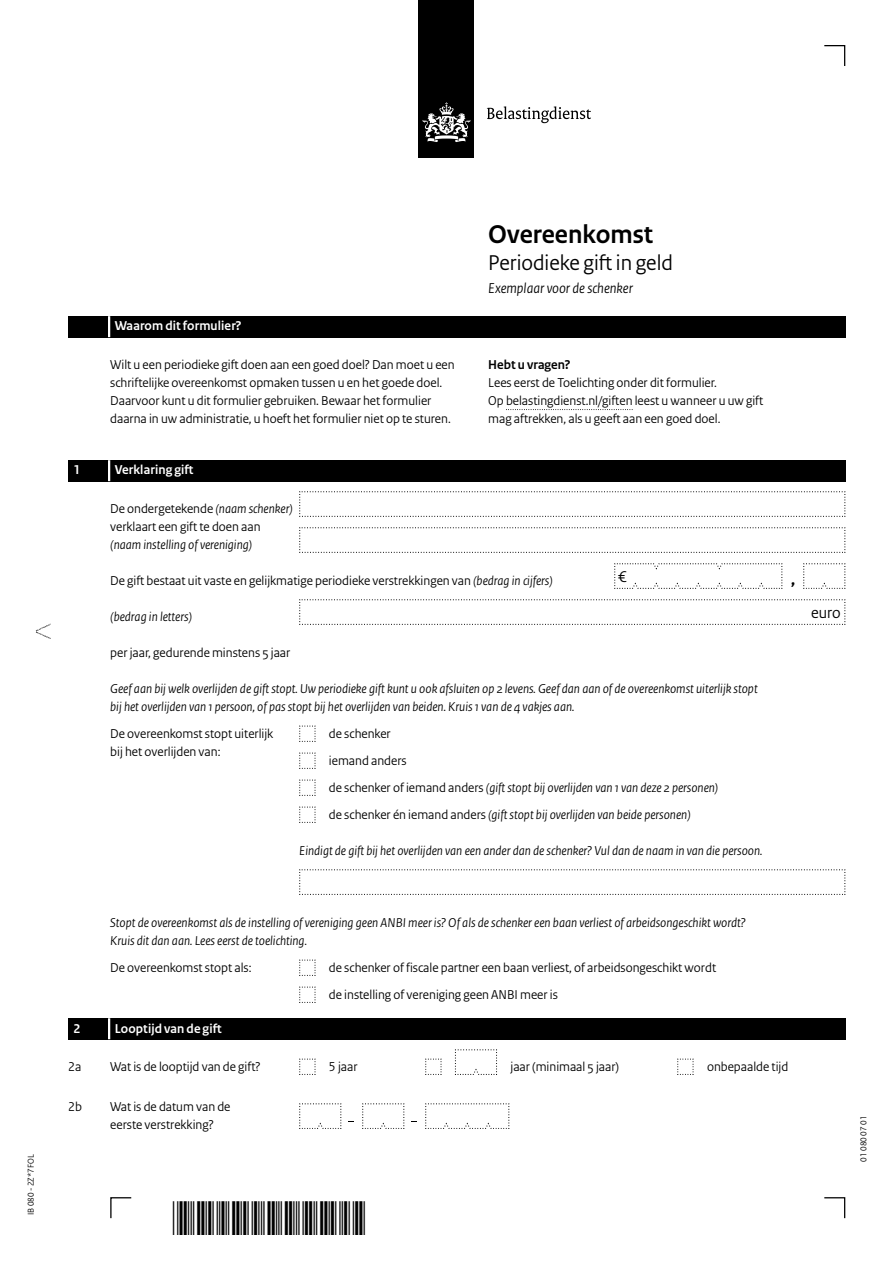
<style>
.page{position:relative;width:893px;height:1263px;background:#fff}
.page>*{position:absolute;margin:0;border:0;box-sizing:border-box;transform-origin:0 0}
.Documenttitel{font:700 27px "Rijksoverheid Sans Heading";color:#000}
.Documenttitel-2{font:22.5px "Rijksoverheid Sans Heading";color:#000}
.Vraag_geen_inspring{font:700 18px "Rijksoverheid Sans Heading";color:#000}
.Veld{font:16.5px "Rijksoverheid Sans Heading";color:#000}
.Onderwerp{font:italic 15px "Rijksoverheid Sans Heading";color:#000}
.Vraag{font:italic 13.5px/18px "Rijksoverheid Sans Heading";color:#000}
.Gebruiksaanwijzing{font:13.5px/18px "Rijksoverheid Sans Heading";color:#000}
.Vraag_geen_inspring_niet_op_stramien{font:13.5px/18px "Rijksoverheid Sans Heading";color:#000}
.Vraag_geen_inspring_niet_op_stramien-2{font:italic 13.5px "Rijksoverheid Sans Heading";color:#000}
.Vraag_12{font:13.5px "Rijksoverheid Sans Heading";color:#000}
.Vraag_geen_inspring-2{font:italic 13.5px "Rijksoverheid Sans Heading";color:#000}
.Vraag_12-2{font:italic 13.5px/18px "Rijksoverheid Sans Heading";color:#000}
.Vraag_Nummer{font:13.5px/18px "Rijksoverheid Sans Heading";color:#000}
.KOP_D_Nummer{font:700 13.5px "Rijksoverheid Sans Heading";letter-spacing:.01em;color:#fff}
.Vraag_geen_inspring-3{font:13.5px "Rijksoverheid Sans Heading";color:#000}
.Vraag-2{font:13.5px "Rijksoverheid Sans Heading";color:#000}
.Tussenkop{font:700 13.5px "Rijksoverheid Sans Heading";color:#000}
.t1{font:9px "Rijksoverheid Sans Heading";color:#000}
.s1{font-style:italic}
.s2{font-style:normal}
</style>
<div class="page">
<svg style="left:824px;top:1197px;width:22px;height:22px"></svg>
<svg style="left:110px;top:1197px;width:22px;height:22px"></svg>
<svg style="left:824px;top:45px;width:22px;height:21px"></svg>
<svg style="left:299px;top:1103px;width:43px;height:26px"></svg>
<svg style="left:362px;top:1103px;width:43px;height:26px"></svg>
<svg style="left:425px;top:1103px;width:85px;height:26px"></svg>
<svg style="left:299px;top:491px;width:547px;height:26px"></svg>
<svg style="left:299px;top:527px;width:547px;height:26px"></svg>
<svg style="left:299px;top:599px;width:547px;height:26px"></svg>
<svg style="left:677px;top:1058px;width:17px;height:17px"></svg>
<svg style="left:455px;top:1049px;width:42px;height:26px"></svg>
<svg style="left:425px;top:1058px;width:17px;height:17px"></svg>
<svg style="left:299px;top:1058px;width:17px;height:17px"></svg>
<svg style="left:803px;top:563px;width:43px;height:26px"></svg>
<svg style="left:614px;top:563px;width:169px;height:26px"></svg>
<svg style="left:299px;top:725px;width:17px;height:17px"></svg>
<svg style="left:299px;top:752px;width:17px;height:17px"></svg>
<svg style="left:299px;top:779px;width:17px;height:17px"></svg>
<svg style="left:299px;top:806px;width:17px;height:17px"></svg>
<svg style="left:299px;top:869px;width:547px;height:26px"></svg>
<svg style="left:299px;top:959px;width:17px;height:17px"></svg>
<svg style="left:299px;top:986px;width:17px;height:17px"></svg>
<svg style="left:36px;top:624px;width:15px;height:15px"></svg>
<div style="left:68px;top:316px;width:777px;height:21px;background:#000"></div>
<hr style="left:108px;top:316px;width:2px;height:21px;background:#fff">
<svg style="left:506px;top:409px;width:126px;height:1px"></svg>
<div style="left:68px;top:460px;width:777px;height:21px;background:#000"></div>
<hr style="left:108px;top:460px;width:2px;height:21px;background:#fff">
<div style="left:68px;top:1018px;width:777px;height:21px;background:#000"></div>
<hr style="left:108px;top:1018px;width:2px;height:21px;background:#fff">
<div style="left:419px;top:0;width:55px;height:158px;background:#000"></div>
<svg style="left:423px;top:102px;width:47px;height:40px"></svg>
<svg style="left:487px;top:106px;width:104px;height:17px"></svg>
<p class="t1" style="left:26px;top:1215px;width:62px;rotate:-90deg">IB 080 - 2Z*7FOL</p>
<h1 class="Documenttitel" style="left:488px;top:219px;width:166px">Overeenkomst</h1>
<h1 class="Documenttitel-2" style="left:488px;top:250px;width:186px">Periodieke gift in geld</h1>
<p class="Onderwerp" style="left:488px;top:279px;width:146px">Exemplaar voor de schenker</p>
<h2 class="KOP_D_Nummer" style="left:115px;top:318px;width:128px">Waarom dit formulier?</h2>
<p class="Gebruiksaanwijzing" style="left:110px;top:356px;width:346px">Wilt u een periodieke gift doen aan een goed doel? Dan moet u een schriftelijke overeenkomst opmaken tussen u en het goede doel.<br>Daarvoor kunt u dit formulier gebruiken. Bewaar het formulier daarna in uw administratie, u hoeft het formulier niet op te sturen.</p>
<h3 class="Tussenkop" style="left:488px;top:357px;width:84px">Hebt u vragen?</h3>
<p class="Gebruiksaanwijzing" style="left:488px;top:374px;width:277px">Lees eerst de Toelichting onder dit formulier.<br>Op belastingdienst.nl/giften leest u wanneer u uw gift mag aftrekken, als u geeft aan een goed doel.</p>
<h2 class="KOP_D_Nummer" style="left:74px;top:462px;width:8px">1</h2>
<h2 class="KOP_D_Nummer" style="left:115px;top:462px;width:80px">Verklaring gift</h2>
<p class="Vraag_12" style="left:110px;top:501px;width:184px">De ondergetekende <span class="s1">(naam schenker)</span></p>
<p class="Vraag_12-2" style="left:110px;top:518px;width:152px"><span class="s2">verklaart een gift te doen aan </span>(naam instelling of vereniging)</p>
<p class="Vraag_12" style="left:110px;top:573px;width:444px">De gift bestaat uit vaste en gelijkmatige periodieke verstrekkingen van <span class="s1">(bedrag in cijfers)</span></p>
<p class="Veld" style="left:618px;top:567px;width:10px">€</p>
<p class="Vraag_geen_inspring" style="left:791px;top:569px;width:6px">,</p>
<p class="Vraag_12-2" style="left:110px;top:608px;width:83px">(bedrag in letters)</p>
<p class="Veld" style="left:811px;top:603px;width:31px">euro</p>
<p class="Vraag-2" style="left:110px;top:645px;width:182px">per jaar, gedurende minstens 5 jaar</p>
<p class="Vraag" style="left:110px;top:680px;width:649px">Geef aan bij welk overlijden de gift stopt. Uw periodieke gift kunt u ook afsluiten op 2 levens. Geef dan aan of de overeenkomst uiterlijk stopt bij het overlijden van 1 persoon, of pas stopt bij het overlijden van beiden. Kruis 1 van de 4 vakjes aan.</p>
<p class="Vraag_geen_inspring_niet_op_stramien" style="left:110px;top:725px;width:165px">De overeenkomst stopt uiterlijk bij het overlijden van:</p>
<p class="Vraag_geen_inspring_niet_op_stramien" style="left:329px;top:725px;width:63px">de schenker</p>
<p class="Vraag_geen_inspring_niet_op_stramien" style="left:329px;top:752px;width:79px">iemand anders</p>
<p class="Vraag_geen_inspring_niet_op_stramien-2" style="left:329px;top:780px;width:391px"><span class="s2">de schenker of iemand anders</span> (gift stopt bij overlijden van 1 van deze 2 personen)</p>
<p class="Vraag_geen_inspring_niet_op_stramien-2" style="left:329px;top:807px;width:363px"><span class="s2">de schenker én iemand anders</span> (gift stopt bij overlijden van beide personen)</p>
<p class="Vraag_geen_inspring-2" style="left:299px;top:843px;width:465px">Eindigt de gift bij het overlijden van een ander dan de schenker? Vul dan de naam in van die persoon.</p>
<p class="Vraag" style="left:110px;top:914px;width:637px">Stopt de overeenkomst als de instelling of vereniging geen ANBI meer is? Of als de schenker een baan verliest of arbeidsongeschikt wordt?<br>Kruis dit dan aan. Lees eerst de toelichting.</p>
<p class="Vraag_geen_inspring_niet_op_stramien" style="left:110px;top:959px;width:143px">De overeenkomst stopt als:</p>
<p class="Vraag_geen_inspring_niet_op_stramien" style="left:329px;top:959px;width:389px">de schenker of fiscale partner een baan verliest, of arbeidsongeschikt wordt</p>
<p class="Vraag_geen_inspring_niet_op_stramien" style="left:329px;top:986px;width:230px">de instelling of vereniging geen ANBI meer is</p>
<h2 class="KOP_D_Nummer" style="left:74px;top:1020px;width:8px">2</h2>
<h2 class="KOP_D_Nummer" style="left:115px;top:1020px;width:108px">Looptijd van de gift</h2>
<p class="Vraag_Nummer" style="left:68px;top:1058px;width:15px">2a</p>
<p class="Vraag_Nummer" style="left:110px;top:1058px;width:152px">Wat is de looptijd van de gift?</p>
<p class="Vraag_geen_inspring-3" style="left:329px;top:1059px;width:30px">5 jaar</p>
<p class="Vraag_geen_inspring-3" style="left:510px;top:1059px;width:110px">jaar (minimaal 5 jaar)</p>
<p class="Vraag_geen_inspring-3" style="left:707px;top:1059px;width:83px">onbepaalde tijd</p>
<p class="Vraag_Nummer" style="left:68px;top:1098px;width:15px">2b</p>
<p class="Vraag_Nummer" style="left:110px;top:1098px;width:122px">Wat is de datum van de eerste verstrekking?</p>
<p class="t1" style="left:858px;top:1161px;width:47px;rotate:-90deg">01 080 07 01</p>
</div>
